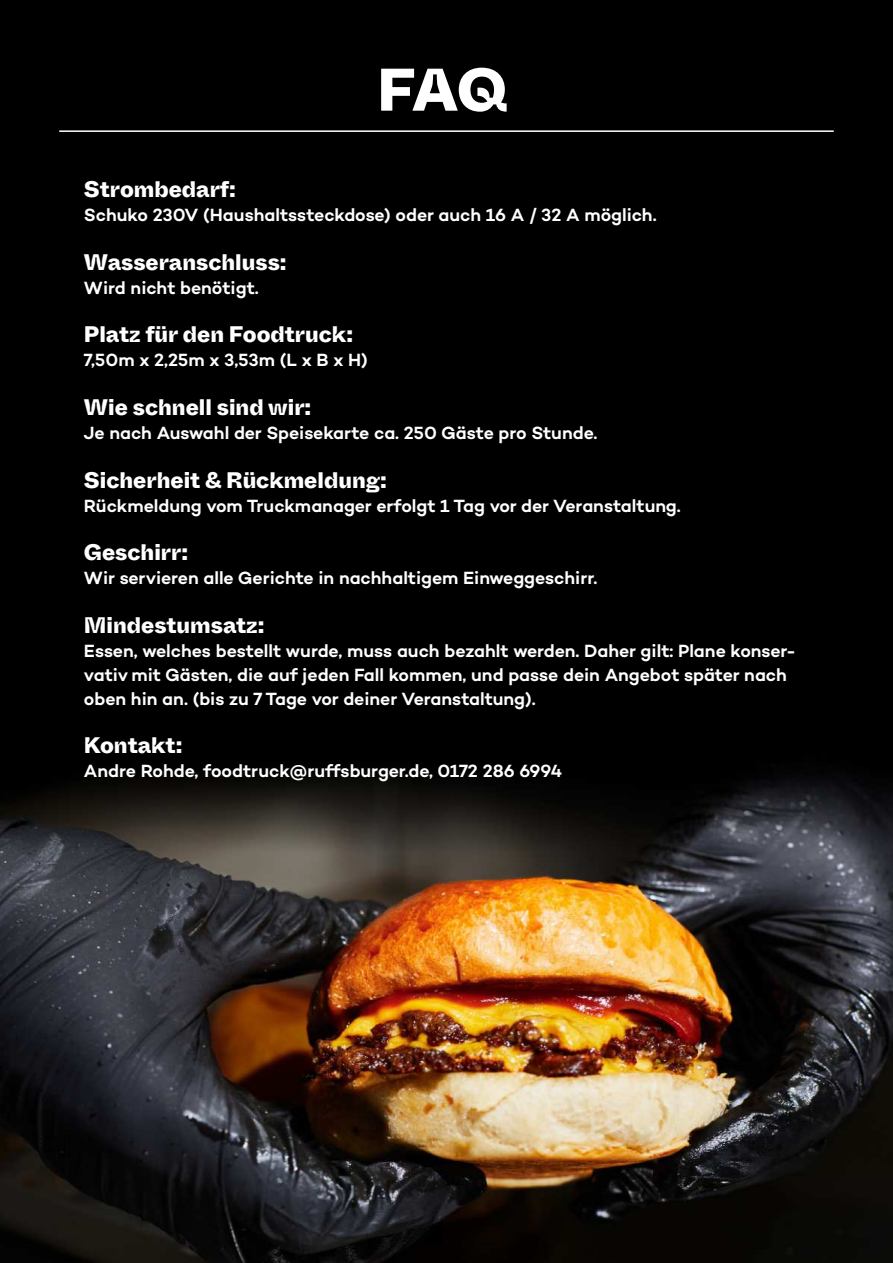
<style>
.page{position:relative;width:893px;height:1263px;background:#000001}
.page>*{position:absolute;margin:0;border:0;box-sizing:border-box;transform-origin:0 0}
.t1{font:800 60px "ABC Whyte Inktrap";color:#fff}
.t2{font:800 22.5px "ABC Whyte Inktrap";color:#fff}
.t3{font:600 18px/24px "Campton";color:#fff}
</style>
<div class="page">
<img style="left:0;top:778px;width:893px;height:485px">
<hr style="left:59px;top:130px;width:775px;height:2px;background:#fff">
<h1 class="t1" style="left:377px;top:68px;width:132px">FAQ</h1>
<p class="t2" style="left:84px;top:181px;width:153px">Strombedarf:</p>
<p class="t3" style="left:84px;top:205px;width:574px">Schuko 230V (Haushaltssteckdose) oder auch 16 A / 32 A möglich.</p>
<p class="t2" style="left:84px;top:254px;width:204px">Wasseranschluss:</p>
<p class="t3" style="left:84px;top:277px;width:176px">Wird nicht benötigt.</p>
<p class="t2" style="left:84px;top:326px;width:271px">Platz für den Foodtruck:</p>
<p class="t3" style="left:84px;top:350px;width:285px">7,50m x 2,25m x 3,53m (L x B x H)</p>
<p class="t2" style="left:84px;top:399px;width:229px">Wie schnell sind wir:</p>
<p class="t3" style="left:84px;top:422px;width:515px">Je nach Auswahl der Speisekarte ca. 250 Gäste pro Stunde.</p>
<p class="t2" style="left:84px;top:471px;width:304px">Sicherheit &amp; Rückmeldung:</p>
<p class="t3" style="left:84px;top:495px;width:598px">Rückmeldung vom Truckmanager erfolgt 1 Tag vor der Veranstaltung.</p>
<p class="t2" style="left:84px;top:544px;width:106px">Geschirr:</p>
<p class="t3" style="left:84px;top:568px;width:515px">Wir servieren alle Gerichte in nachhaltigem Einweggeschirr.</p>
<p class="t2" style="left:84px;top:617px;width:182px">Mindestumsatz:</p>
<p class="t3" style="left:84px;top:640px;width:714px">Essen, welches bestellt wurde, muss auch bezahlt werden. Daher gilt: Plane konser&shy;vativ mit Gästen, die auf jeden Fall kommen, und passe dein Angebot später nach oben hin an. (bis zu 7 Tage vor deiner Veranstaltung).</p>
<p class="t2" style="left:84px;top:737px;width:100px">Kontakt:</p>
<p class="t3" style="left:84px;top:761px;width:480px">Andre Rohde, foodtruck@ruffsburger.de, 0172 286 6994</p>
</div>
